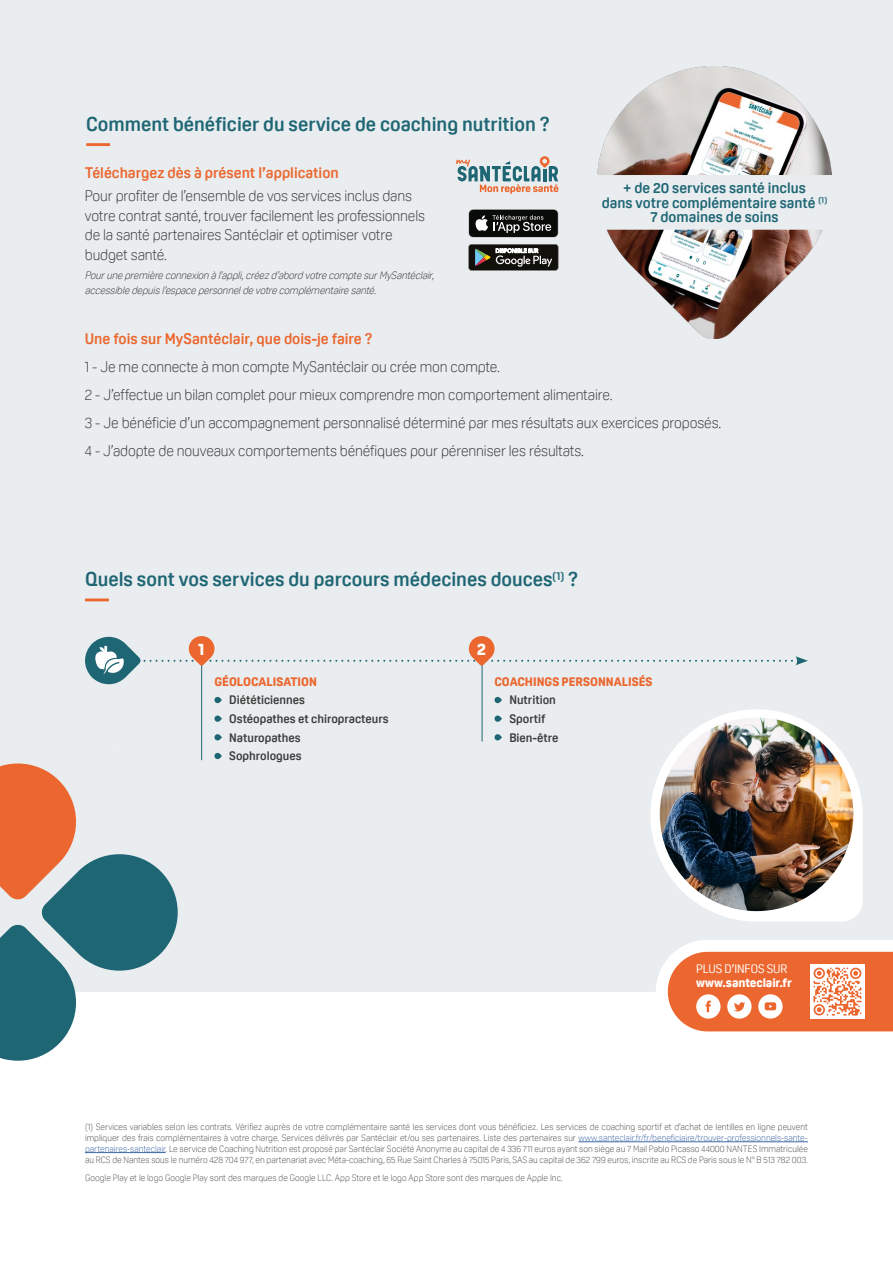
<style>
.page{position:relative;width:893px;height:1263px;background:#fff}
.page>*{position:absolute;margin:0;border:0;box-sizing:border-box;transform-origin:0 0}
.t1{font:700 19.5px "Oscine";color:#1f6675}
.t2{font:800 16.65px "Oscine";color:#fff}
.t3{font:300 15px/19.5px "Oscine";letter-spacing:-.01em;color:#3c3c3b}
.t4{font:700 15px "Oscine";color:#ec672f}
.t5{font:700 14.7px/14.7px "Oscine";color:#1f6675;text-align:center}
.t6{font:700 12px/18.6px "Oscine";color:#3c3c3b}
.t7{font:800 12px "Oscine";color:#ec672f}
.t8{font:800 12px "Oscine";letter-spacing:-.01em;color:#fff}
.t9{font:12px "Oscine";letter-spacing:-.01em;color:#fff}
.t10{font:italic 300 10.5px/15px "Oscine";color:#3c3c3b}
.t11{font:300 9px/10.8px "Oscine";color:#555454;text-align:justify}
.s1{color:#3f68a5}
</style>
<div class="page">
<div style="left:0;top:0;width:893px;height:992px;background:#e9edef"></div>
<hr style="left:578px;top:1141px;width:230px;height:1px;background:#3f68a5">
<hr style="left:85px;top:1152px;width:81px;height:1px;background:#3f68a5">
<svg style="left:456px;top:156px;width:102px;height:38px"></svg>
<svg style="left:86px;top:143px;width:24px;height:3px"></svg>
<img style="left:597px;top:66px;width:234px;height:272px">
<svg style="left:85px;top:598px;width:24px;height:3px"></svg>
<svg style="left:214px;top:697px;width:8px;height:6px"></svg>
<svg style="left:214px;top:715px;width:8px;height:7px"></svg>
<svg style="left:214px;top:734px;width:8px;height:6px"></svg>
<svg style="left:214px;top:753px;width:8px;height:6px"></svg>
<hr style="left:201px;top:641px;width:1px;height:119px;background:#1f6675">
<svg style="left:495px;top:697px;width:7px;height:6px"></svg>
<svg style="left:495px;top:715px;width:7px;height:7px"></svg>
<svg style="left:495px;top:734px;width:7px;height:6px"></svg>
<hr style="left:482px;top:641px;width:1px;height:100px;background:#1f6675">
<svg style="left:85px;top:636px;width:723px;height:48px"></svg>
<div style="left:583px;top:175px;width:263px;height:55px;background:#e9edef"></div>
<svg style="left:0;top:763px;width:178px;height:298px"></svg>
<svg style="left:650px;top:709px;width:213px;height:213px"></svg>
<img style="left:660px;top:717px;width:193px;height:194px;border-radius:97px">
<svg style="left:656px;top:940px;width:237px;height:92px;background:#f29c78"></svg>
<svg style="left:468px;top:209px;width:90px;height:29px;background:#3d3f3c"></svg>
<svg style="left:468px;top:244px;width:90px;height:27px;background:#474741"></svg>
<h1 class="t1" style="left:86px;top:113px;width:465px">Comment bénéficier du service de coaching nutrition ?</h1>
<h3 class="t4" style="left:85px;top:164px;width:255px">Téléchargez dès à présent l’application</h3>
<h3 class="t3" style="left:85px;top:186px;width:342px">Pour profiter de l’ensemble de vos services inclus dans votre contrat santé, trouver facilement les professionnels de la santé partenaires Santéclair et optimiser votre budget santé.</h3>
<p class="t10" style="left:85px;top:268px;width:353px">Pourune première connexion à l’appli,créezd’abord votre compte surMySantéclair, accessible depuisl’espace personnelde votre complémentaire santé.</p>
<h3 class="t4" style="left:85px;top:330px;width:290px">Une fois sur MySantéclair, que dois-je faire ?</h3>
<p class="t3" style="left:85px;top:353px;width:638px;line-height:28px">1 - Je me connecte à mon compte MySantéclair ou crée mon compte.<br>2 - J’effectue un bilan complet pour mieux comprendre mon comportement alimentaire.<br>3 - Je bénéficie d’un accompagnement personnalisé déterminé par mes résultats aux exercices proposés.<br>4 - J’adopte de nouveaux comportements bénéfiques pour pérenniser les résultats.</p>
<h3 class="t5" style="left:602px;top:181px;width:227px">+ de 20 services santé inclus<br>dans votre complémentaire santé <sup>(1)<br></sup>7 domaines de soins</h3>
<h1 class="t1" style="left:85px;top:568px;width:495px">Quels sont vos services du parcours médecines douces<sup>(1)</sup> ?</h1>
<h2 class="t2" style="left:198px;top:640px;width:8px">1</h2>
<h3 class="t7" style="left:214px;top:674px;width:104px">GÉOLOCALISATION</h3>
<h3 class="t6" style="left:229px;top:691px;width:161px">Diététiciennes<br>Ostéopathes et chiropracteurs<br>Naturopathes<br>Sophrologues</h3>
<h2 class="t2" style="left:477px;top:640px;width:10px">2</h2>
<h3 class="t7" style="left:495px;top:674px;width:160px">COACHINGS PERSONNALISÉS</h3>
<h3 class="t6" style="left:509px;top:691px;width:51px">Nutrition<br>Sportif<br>Bien-être</h3>
<h3 class="t9" style="left:696px;top:962px;width:93px">PLUS D’INFOS SUR</h3>
<h3 class="t8" style="left:696px;top:975px;width:97px">www.santeclair.fr</h3>
<p class="t11" style="left:85px;top:1122px;width:724px">(1) Services variables selon les contrats. Vérifiez auprès de votre complémentaire santé les services dont vous bénéficiez. Les services de coaching sportif et d’achat de lentilles en ligne peuvent impliquer des frais complémentaires à votre charge. Services délivrés par Santéclair et/ou ses partenaires. Liste des partenaires sur <span class="s1">www.santeclair.fr/fr/beneficiaire/trouver-professionnels-sante&shy;partenaires-santeclair</span>. Le service de Coaching Nutrition est proposé par Santéclair Société Anonyme au capital de 4 336 711 euros ayant son siège au 7 Mail Pablo Picasso 44000 NANTES Immatriculée au RCS de Nantes sous le numéro 428 704 977, en partenariat avec Méta-coaching, 65 Rue Saint Charles à 75015 Paris, SAS au capital de 362 799 euros, inscrite au RCS de Paris sous le N° B 513 782 003.</p>
<p class="t11" style="left:85px;top:1172px;width:479px">Google Play et le logo Google Play sont des marques de Google LLC. App Store et le logo App Store sont des marques de Apple Inc.</p>
</div>
